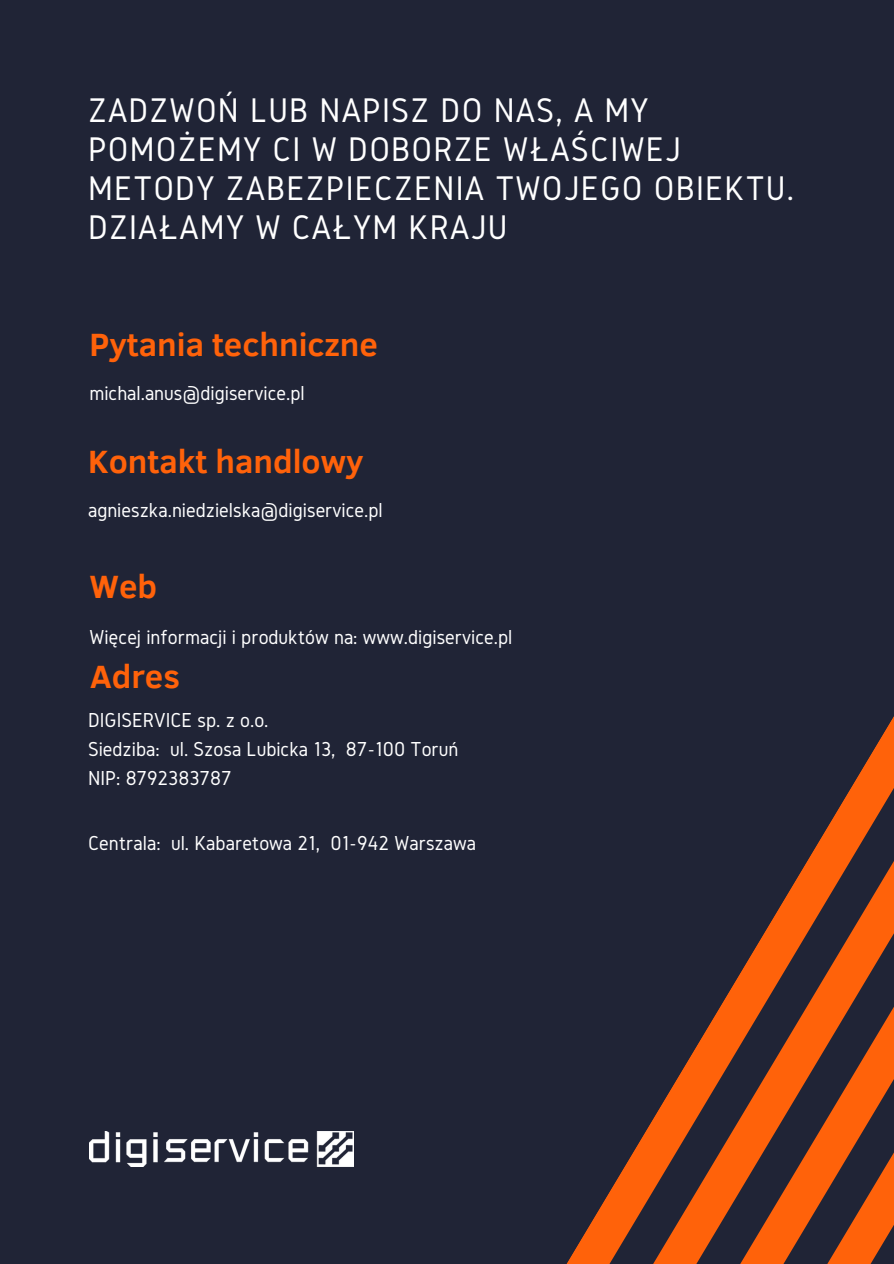
<style>
.page{position:relative;width:894px;height:1264px;background:#fff}
.page>*{position:absolute;margin:0;border:0;box-sizing:border-box;transform-origin:0 0}
.t1{font:35.55px/38.7px "Gidole";letter-spacing:.035em;color:#fff}
.t2{font:700 33px "Clear Sans";color:#ff620a}
.t3{font:21px/29.4px "Gidole";color:#fff}
</style>
<div class="page">
<div style="left:0;top:0;width:893px;height:1263px;background:#202436"></div>
<svg style="left:583px;top:1129px;width:64px;height:134px"></svg>
<svg style="left:647px;top:1022px;width:64px;height:241px"></svg>
<svg style="left:711px;top:718px;width:182px;height:545px"></svg>
<img style="left:89px;top:1131px;width:264px;height:34px">
<h1 class="t1" style="left:88px;top:91px;width:707px">ZADZWOŃ LUB NAPISZ DO NAS, A MY<br>POMOŻEMY CI W DOBORZE WŁAŚCIWEJ<br>METODY ZABEZPIECZENIA TWOJEGO OBIEKTU.<br>DZIAŁAMY W CAŁYM KRAJU</h1>
<h2 class="t2" style="left:89px;top:320px;width:290px">Pytania techniczne</h2>
<p class="t3" style="left:89px;top:378px;width:217px">michal.anus@digiservice.pl</p>
<h2 class="t2" style="left:88px;top:437px;width:277px">Kontakt handlowy</h2>
<p class="t3" style="left:88px;top:495px;width:296px">agnieszka.niedzielska@digiservice.pl</p>
<h2 class="t2" style="left:89px;top:562px;width:69px">Web</h2>
<p class="t3" style="left:89px;top:621px;width:424px">Więcej informacji i produktów na: www.digiservice.pl</p>
<h2 class="t2" style="left:90px;top:652px;width:91px">Adres</h2>
<p class="t3" style="left:88px;top:704px;width:372px">DIGISERVICE sp. z o.o.<br>Siedziba: ul. Szosa Lubicka 13, 87-100 Toruń<br>NIP: 8792383787</p>
<p class="t3" style="left:88px;top:828px;width:389px">Centrala: ul. Kabaretowa 21, 01-942 Warszawa</p>
</div>
